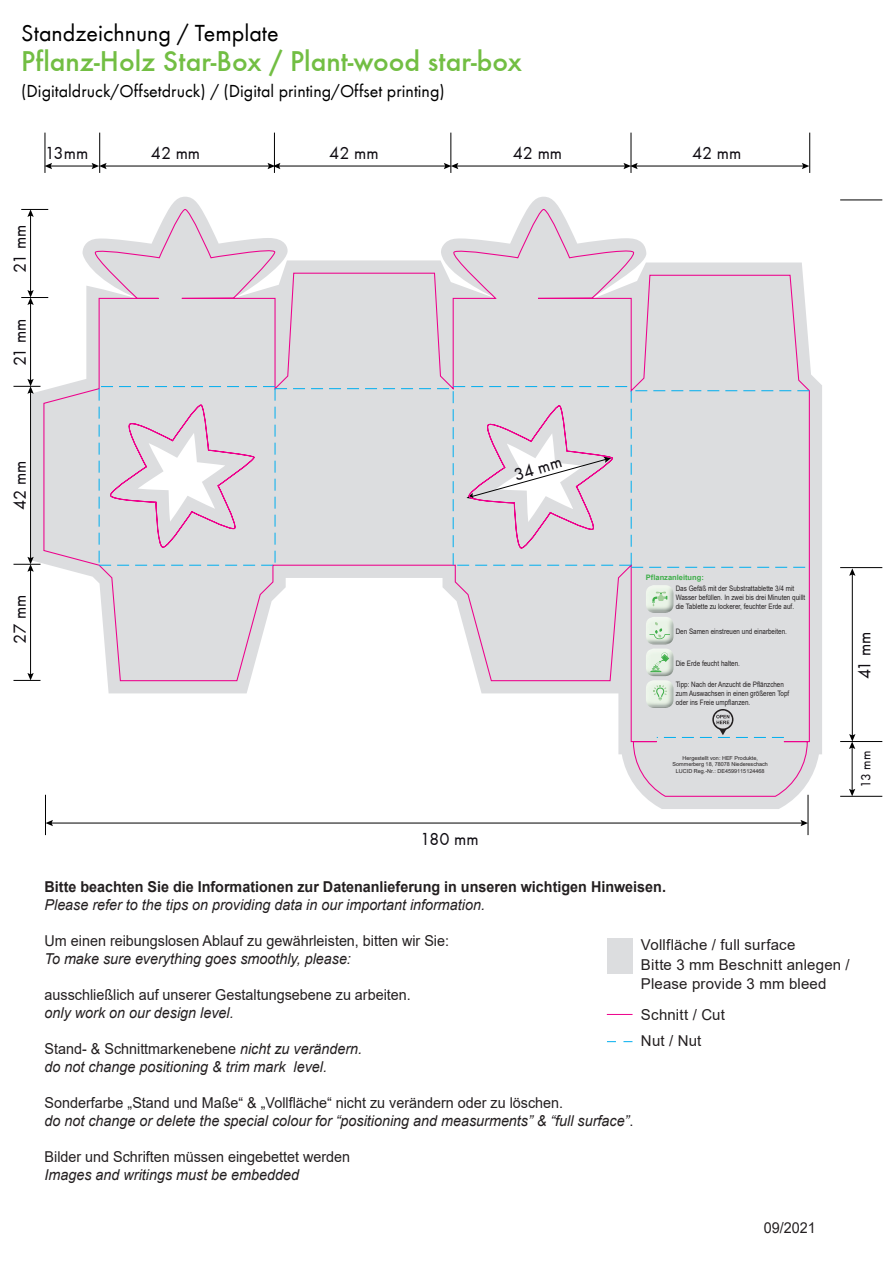
<style>
.page{position:relative;width:893px;height:1263px;background:#fff}
.page>*{position:absolute;margin:0;border:0;box-sizing:border-box;transform-origin:0 0}
.t1{font:29.55px "Futura T Medium";color:#72be43}
.t2{font:24px "Futura T";color:#000}
.t3{font:18px "Futura T";color:#000}
.t4{font:18px "Futura T";color:#0f0c12}
.t5{font:italic 15px/18px "Arial";color:#231f20;scale:.96 1}
.t6{font:15px "Arial";color:#231f20;scale:.96 1}
.t7{font:15px/19.5px "Arial";color:#231f20}
.t8{font:700 15px "Arial";color:#231f20;scale:.96 1}
.t9{font:13.8px "Futura T";color:#0f0c12}
.t10{font:7.5px/9px "Arial";color:#231f20;scale:.84 1}
.t11{font:700 7.5px "Arial";color:#3eae49}
.t12{font:5.4px/6.6px "Arial";color:#231f20;text-align:center}
.s1{font-style:normal}
</style>
<div class="page">
<svg style="left:31px;top:197px;width:791px;height:612px"></svg>
<hr style="left:45px;top:133px;width:1px;height:40px;background:#000">
<hr style="left:809px;top:133px;width:1px;height:40px;background:#000">
<hr style="left:840px;top:200px;width:42px;height:1px;background:#000">
<hr style="left:840px;top:741px;width:42px;height:1px;background:#000">
<hr style="left:840px;top:796px;width:42px;height:1px;background:#000">
<hr style="left:808px;top:795px;width:1px;height:40px;background:#000">
<hr style="left:45px;top:795px;width:1px;height:40px;background:#000">
<hr style="left:631px;top:133px;width:1px;height:40px;background:#000">
<hr style="left:451px;top:133px;width:1px;height:40px;background:#000">
<hr style="left:274px;top:133px;width:1px;height:40px;background:#000">
<hr style="left:99px;top:133px;width:1px;height:40px;background:#000">
<hr style="left:50px;top:166px;width:44px;height:1px;background:#000">
<svg style="left:45px;top:163px;width:7px;height:6px"></svg>
<hr style="left:104px;top:166px;width:166px;height:1px;background:#000">
<svg style="left:92px;top:163px;width:15px;height:6px"></svg>
<hr style="left:278px;top:166px;width:168px;height:1px;background:#000">
<svg style="left:268px;top:163px;width:12px;height:6px"></svg>
<hr style="left:456px;top:166px;width:170px;height:1px;background:#000">
<svg style="left:444px;top:163px;width:14px;height:6px"></svg>
<hr style="left:635px;top:166px;width:169px;height:1px;background:#000">
<svg style="left:623px;top:163px;width:15px;height:6px"></svg>
<svg style="left:802px;top:163px;width:7px;height:6px"></svg>
<hr style="left:30px;top:215px;width:1px;height:77px;background:#000">
<svg style="left:21px;top:209px;width:22px;height:8px"></svg>
<hr style="left:30px;top:303px;width:1px;height:78px;background:#000">
<svg style="left:21px;top:290px;width:22px;height:15px"></svg>
<hr style="left:30px;top:391px;width:1px;height:168px;background:#000">
<svg style="left:13px;top:379px;width:27px;height:15px"></svg>
<hr style="left:30px;top:569px;width:1px;height:106px;background:#000">
<svg style="left:13px;top:673px;width:27px;height:8px"></svg>
<svg style="left:13px;top:557px;width:27px;height:15px"></svg>
<hr style="left:51px;top:823px;width:752px;height:1px;background:#000">
<svg style="left:46px;top:820px;width:7px;height:6px"></svg>
<svg style="left:800px;top:820px;width:8px;height:6px"></svg>
<hr style="left:840px;top:567px;width:42px;height:1px;background:#000">
<hr style="left:852px;top:573px;width:1px;height:163px;background:#000">
<svg style="left:849px;top:568px;width:6px;height:8px"></svg>
<hr style="left:852px;top:747px;width:1px;height:44px;background:#000">
<svg style="left:849px;top:789px;width:6px;height:7px"></svg>
<svg style="left:849px;top:734px;width:6px;height:15px"></svg>
<svg style="left:43px;top:208px;width:767px;height:589px"></svg>
<svg style="left:99px;top:386px;width:710px;height:182px"></svg>
<svg style="left:650px;top:612px;width:19px;height:1px"></svg>
<img style="left:646px;top:585px;width:27px;height:27px">
<svg style="left:652px;top:592px;width:15px;height:14px"></svg>
<img style="left:646px;top:617px;width:27px;height:26px">
<svg style="left:649px;top:622px;width:21px;height:22px"></svg>
<img style="left:646px;top:648px;width:27px;height:27px">
<svg style="left:650px;top:652px;width:19px;height:24px"></svg>
<svg style="left:650px;top:707px;width:134px;height:31px"></svg>
<img style="left:646px;top:680px;width:27px;height:27px">
<svg style="left:653px;top:685px;width:14px;height:15px"></svg>
<div style="left:607px;top:938px;width:26px;height:35px;background:#dcdddf"></div>
<svg style="left:607px;top:1014px;width:25px;height:1px"></svg>
<h2 class="t2" style="left:21px;top:20px;width:259px">Standzeichnung / Template</h2>
<h1 class="t1" style="left:21px;top:44px;width:502px">Pflanz-Holz Star-Box / Plant-wood star-box</h1>
<p class="t3" style="left:21px;top:81px;width:425px">(Digitaldruck/Offsetdruck) / (Digital printing/Offset printing)</p>
<p class="t4" style="left:45px;top:143px;width:45px">13mm</p>
<p class="t4" style="left:151px;top:143px;width:51px">42 mm</p>
<p class="t4" style="left:329px;top:143px;width:51px">42 mm</p>
<p class="t4" style="left:513px;top:143px;width:51px">42 mm</p>
<p class="t4" style="left:692px;top:143px;width:51px">42 mm</p>
<p class="t4" style="left:10px;top:273px;width:49px;rotate:-90deg">21 mm</p>
<p class="t4" style="left:10px;top:366px;width:49px;rotate:-90deg">21 mm</p>
<p class="t4" style="left:10px;top:510px;width:51px;rotate:-90deg">42 mm</p>
<p class="t4" style="left:511px;top:466px;width:51px;rotate:-17deg">34 mm</p>
<p class="t4" style="left:10px;top:644px;width:50px;rotate:-90deg">27 mm</p>
<p class="t11" style="left:646px;top:572px;width:59px">Pflanzanleitung:</p>
<p class="t10" style="left:676px;top:584px;width:156px">Das Gefäß mit der Substrattablette 3/4 mit<br>Wasser befüllen. In zwei bis drei Minuten quillt die Tablette zu lockerer, feuchter Erde auf.</p>
<p class="t10" style="left:676px;top:627px;width:134px">Den Samen einstreuen und einarbeiten.</p>
<p class="t10" style="left:676px;top:659px;width:78px">Die Erde feucht halten.</p>
<p class="t10" style="left:676px;top:679px;width:137px">Tipp: Nach der Anzucht die Pflänzchen zum Auswachsen in einen größeren Topf oder ins Freie umpflanzen.</p>
<p class="t12" style="left:673px;top:755px;width:97px">Hergestellt von: HEF Produkte,<br>Sommerberg 18, 78078 Niedereschach<br>LUCID Reg.-Nr.: DE4599115124468</p>
<p class="t4" style="left:854px;top:679px;width:49px;rotate:-90deg">41 mm</p>
<p class="t9" style="left:858px;top:788px;width:38px;rotate:-90deg">13 mm</p>
<p class="t4" style="left:420px;top:829px;width:60px">180 mm</p>
<p class="t8" style="left:45px;top:876px;width:649px">Bitte beachten Sie die Informationen zur Datenanlieferung in unseren wichtigen Hinweisen.</p>
<p class="t5" style="left:45px;top:896px;width:460px">Please refer to the tips on providing data in our important information.</p>
<p class="t6" style="left:45px;top:930px;width:423px">Um einen reibungslosen Ablauf zu gewährleisten, bitten wir Sie:</p>
<p class="t5" style="left:45px;top:950px;width:321px">To make sure everything goes smoothly, please:</p>
<p class="t6" style="left:45px;top:984px;width:383px">ausschließlich auf unserer Gestaltungsebene zu arbeiten.</p>
<p class="t5" style="left:45px;top:1004px;width:198px">only work on our design level.</p>
<p class="t5" style="left:45px;top:1040px;width:332px"><span class="s1">Stand- &amp; Schnittmarkenebene</span> nicht zu verändern. do not change positioning &amp; trim mark level.</p>
<p class="t5" style="left:45px;top:1094px;width:615px"><span class="s1">Sonderfarbe „Stand und Maße“ &amp; „Vollfläche“ nicht zu verändern oder zu löschen.<br></span>do not change or delete the special colour for “positioning and measurments” &amp; “full surface”<span class="s1">.</span></p>
<p class="t6" style="left:45px;top:1146px;width:320px">Bilder und Schriften müssen eingebettet werden</p>
<p class="t5" style="left:45px;top:1166px;width:267px">Images and writings must be embedded</p>
<p class="t7" style="left:641px;top:935px;width:210px">Vollfläche / full surface<br>Bitte 3 mm Beschnitt anlegen /<br>Please provide 3 mm bleed</p>
<p class="t7" style="left:641px;top:1001px;width:85px;line-height:26.2px">Schnitt / Cut<br>Nut / Nut</p>
<p class="t6" style="left:764px;top:1218px;width:56px">09/2021</p>
</div>
